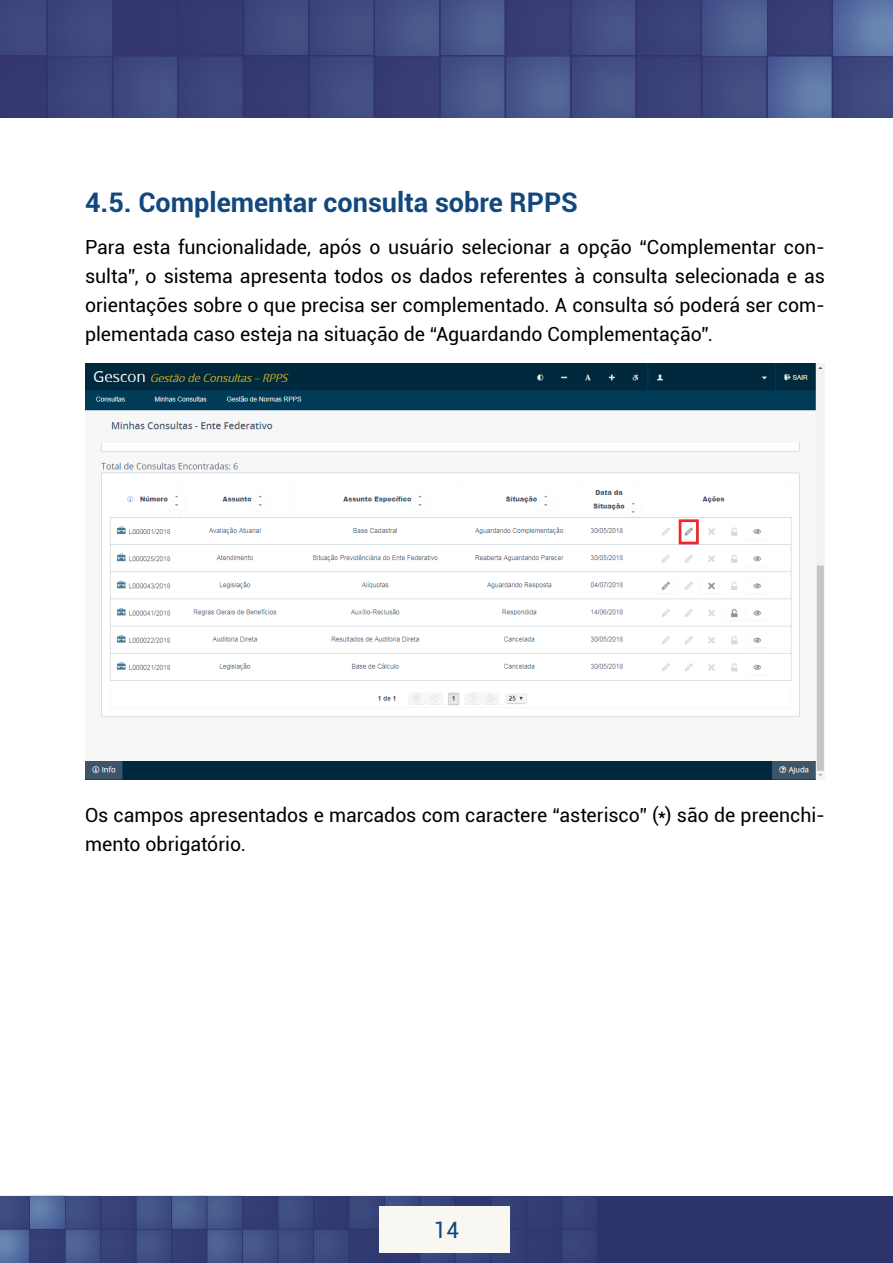
<style>
.page{position:relative;width:893px;height:1263px;background:#fff}
.page>*{position:absolute;margin:0;border:0;box-sizing:border-box;transform-origin:0 0}
.t1{font:700 27px "Roboto";color:#12487d}
.t2{font:22.5px "Roboto";color:#12487d}
.t3{font:19.5px/29.2px "Roboto";color:#000;text-align:justify}
</style>
<div class="page">
<svg style="left:0;top:0;width:893px;height:117px;background:#404a80"></svg>
<div style="left:0;top:1196px;width:893px;height:67px;background:#2d346b"></div>
<svg style="left:0;top:1196px;width:596px;height:67px"></svg>
<div style="left:379px;top:1206px;width:131px;height:47px;background:#f9f7f1"></div>
<img style="left:85px;top:364px;width:740px;height:416px">
<h1 class="t1" style="left:85px;top:183px;width:494px">4.5. Complementar consulta sobre RPPS</h1>
<p class="t3" style="left:85px;top:231px;width:741px">Para esta funcionalidade, após o usuário selecionar a opção “Complementar con&shy;sulta”, o sistema apresenta todos os dados referentes à consulta selecionada e as orientações sobre o que precisa ser complementado. A consulta só poderá ser com&shy;plementada caso esteja na situação de “Aguardando Complementação”.</p>
<p class="t3" style="left:85px;top:800px;width:741px">Os campos apresentados e marcados com caractere “asterisco” (*) são de preenchi&shy;mento obrigatório.</p>
<p class="t2" style="left:434px;top:1214px;width:27px">14</p>
</div>
